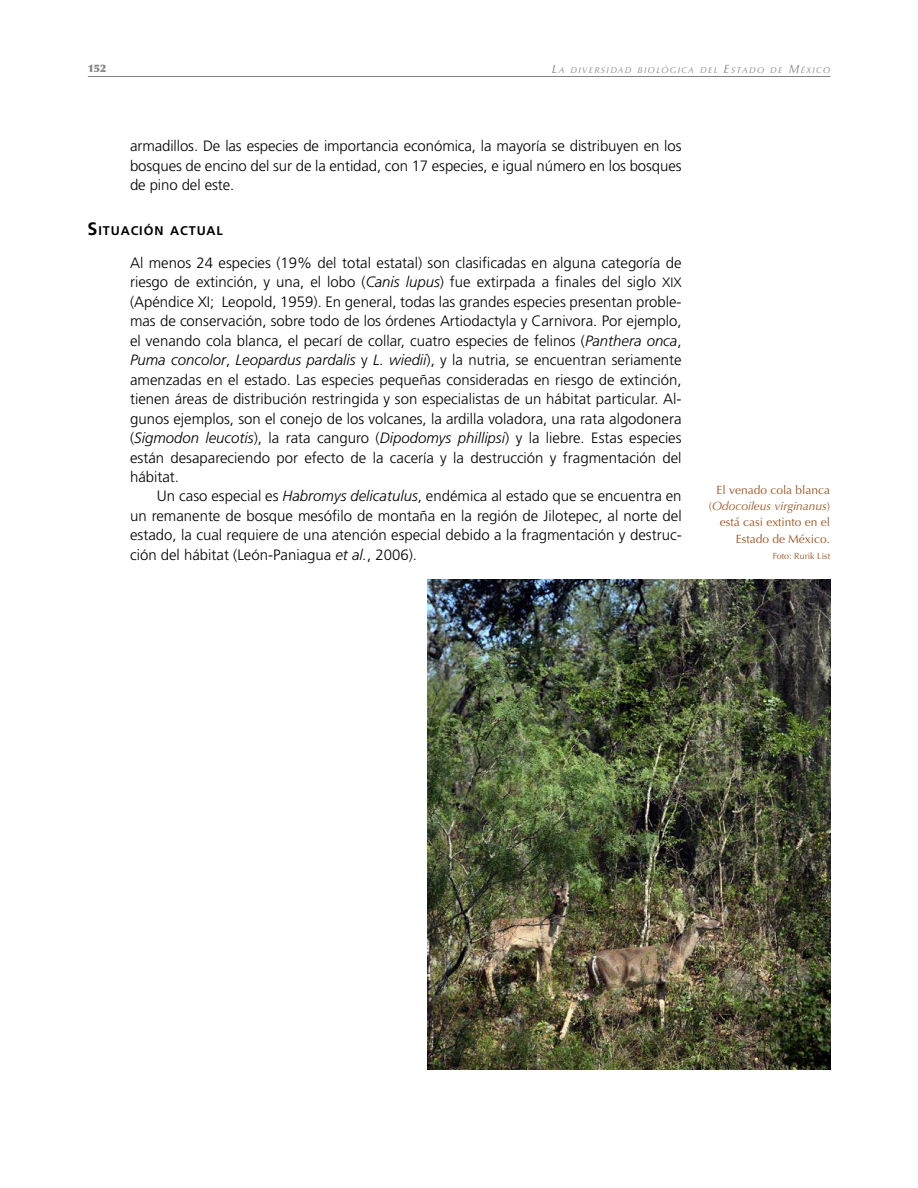
<style>
.page{position:relative;width:918px;height:1188px;background:#fff}
.page>*{position:absolute;margin:0;border:0;box-sizing:border-box;transform-origin:0 0}
.t1{font:300 15px/19.5px "Frutiger LT Std";color:#000;text-align:justify}
.t2{font:700 12.6px "Frutiger LT Std";letter-spacing:.07em;color:#000}
.t3{font:12px/16.5px "Optima";color:#9e5522;text-align:right}
.t4{font:900 10.5px "Optima";color:#808284}
.t5{font:9px "Optima";color:#9e5522}
.t6{font:italic 8.4px "Optima";letter-spacing:.17em;color:#808284}
.s1{font-size:12px}
.s2{font-size:18px}
.s3{font-style:italic}
.s4{font-size:13.5px}
</style>
<div class="page">
<hr style="left:88px;top:76px;width:742px;height:1px;background:#808284">
<img style="left:427px;top:579px;width:403px;height:490px">
<p class="t4" style="left:88px;top:64px;width:20px">152</p>
<p class="t6" style="left:552px;top:65px;width:280px"><span class="s1">L</span>A DIVERSIDAD BIOLÓGICA DEL <span class="s1">E</span>STADO DE <span class="s1">M</span>ÉXICO</p>
<p class="t1" style="left:130px;top:137px;width:553px">armadillos. De las especies de importancia económica, la mayoría se distribuyen en los bosques de encino del sur de la entidad, con 17 especies, e igual número en los bosques de pino del este.</p>
<p class="t2" style="left:88px;top:223px;width:137px"><span class="s2">S</span>ITUACIÓN ACTUAL</p>
<p class="t1" style="left:130px;top:254px;width:553px">Al menos 24 especies (19% del total estatal) son clasificadas en alguna categoría de riesgo de extinción, y una, el lobo (<span class="s3">Canis lupus</span>) fue extirpada a finales del siglo <span class="s4">XIX </span>(Apéndice XI; Leopold, 1959). En general, todas las grandes especies presentan proble&shy;mas de conservación, sobre todo de los órdenes Artiodactyla y Carnivora. Por ejemplo, el venando cola blanca, el pecarí de collar, cuatro especies de felinos (<span class="s3">Panthera onca</span>, <span class="s3">Puma concolor</span>, <span class="s3">Leopardus pardalis</span> y <span class="s3">L. wiedii</span>), y la nutria, se encuentran seriamente amenzadas en el estado. Las especies pequeñas consideradas en riesgo de extinción, tienen áreas de distribución restringida y son especialistas de un hábitat particular. Al&shy;gunos ejemplos, son el conejo de los volcanes, la ardilla voladora, una rata algodonera (<span class="s3">Sigmodon leucotis</span>), la rata canguro (<span class="s3">Dipodomys phillipsi</span>) y la liebre. Estas especies están desapareciendo por efecto de la cacería y la destrucción y fragmentación del hábitat.</p>
<p class="t1" style="left:130px;top:487px;width:553px;text-indent:27px">Un caso especial es <span class="s3">Habromys delicatulus</span>, endémica al estado que se encuentra en un remanente de bosque mesófilo de montaña en la región de Jilotepec, al norte del estado, la cual requiere de una atención especial debido a la fragmentación y destruc&shy;ción del hábitat (León-Paniagua <span class="s3">et al.</span>, 2006).</p>
<p class="t3" style="left:709px;top:482px;width:123px">El venado cola blanca (<span class="s3">Odocoileus virginanus</span>) está casi extinto en el<br>Estado de México.</p>
<p class="t5" style="left:773px;top:553px;width:59px">Foto: Rurik List</p>
</div>
